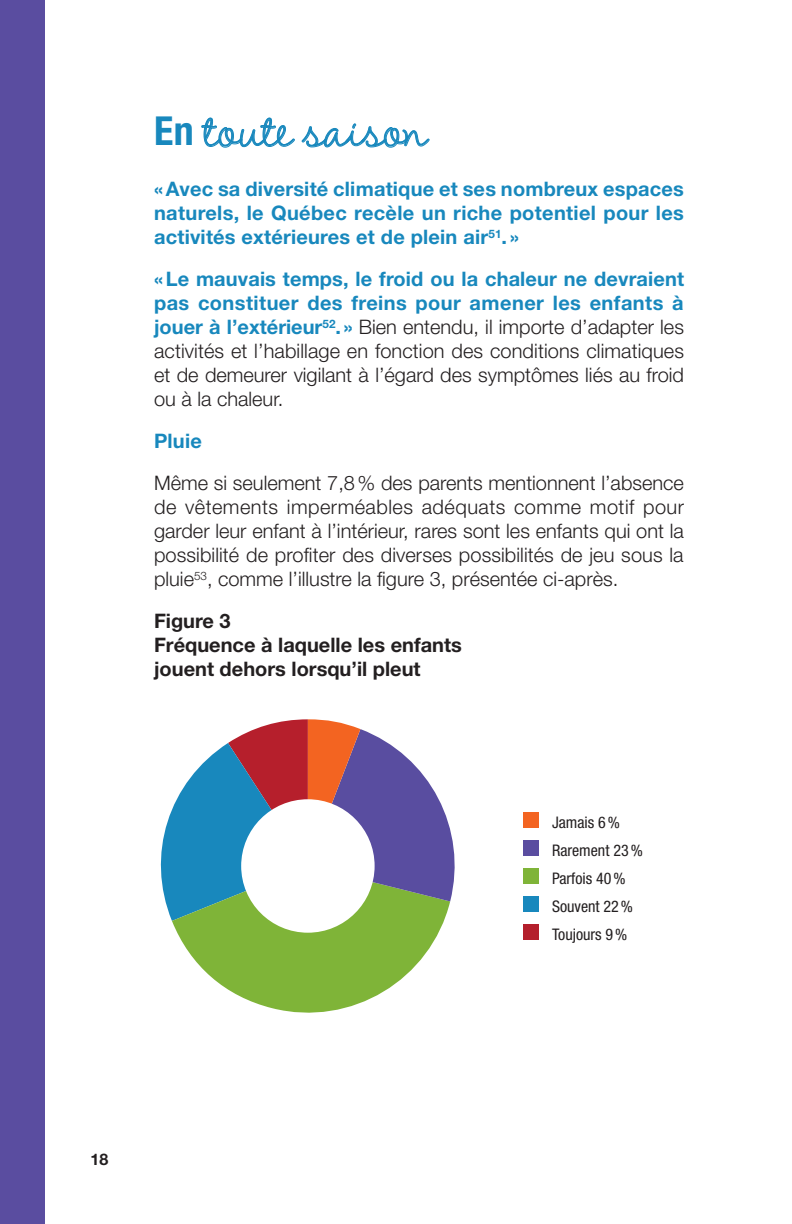
<style>
.page{position:relative;width:792px;height:1224px;background:#fff}
.page>*{position:absolute;margin:0;border:0;box-sizing:border-box;transform-origin:0 0}
.t1{font:50px "Amelie";letter-spacing:-.005em;color:#1888bd}
.t2{font:300 20px/24px "Helvetica Neue";color:#231f20;text-align:justify}
.t3{font:700 20px/24px "Helvetica Neue LT Std";letter-spacing:.01em;color:#1888bd;text-align:justify}
.t4{font:700 20px/24px "Helvetica Neue";color:#231f20}
.t5{font:condensed 16px/28px "Helvetica Neue LT Std";color:#231f20}
.t6{font:700 16px "Helvetica Neue";color:#231f20}
.s1{font-family:"Helvetica Neue";font-weight:700;font-stretch:condensed;font-size:40px}
.s2{font-weight:700;color:#1888bd}
</style>
<div class="page">
<div style="left:0;top:0;width:45px;height:1224px;background:#5a4da0"></div>
<svg style="left:172px;top:921px;width:272px;height:92px;fill:#7fb438"></svg>
<svg style="left:160px;top:719px;width:295px;height:202px"></svg>
<div style="left:241px;top:799px;width:134px;height:134px;background:#fff;border-radius:50%"></div>
<svg style="left:201px;top:117px;width:229px;height:31px"></svg>
<div style="left:523px;top:812px;width:16px;height:16px;background:#f36421"></div>
<div style="left:523px;top:868px;width:16px;height:15px;background:#7fb438"></div>
<div style="left:523px;top:840px;width:16px;height:16px;background:#5a4da0"></div>
<div style="left:523px;top:896px;width:16px;height:16px;background:#1888bd"></div>
<div style="left:523px;top:924px;width:16px;height:16px;background:#b41f2c"></div>
<h1 class="t1" style="left:154px;top:99px;width:275px"><span class="s1">En</span> toute saison</h1>
<p class="t3" style="left:154px;top:177px;width:531px">«Avec sa diversité climatique et ses nombreux espaces naturels, le Québec recèle un riche potentiel pour les activités extérieures et de plein air<sup>51</sup>. »</p>
<p class="t2" style="left:154px;top:267px;width:532px"><span class="s2">«Le mauvais temps, le froid ou la chaleur ne devraient pas constituer des freins pour amener les enfants à jouer à l’extérieur</span><sup>52</sup><span class="s2">. »</span> Bien entendu, il importe d’adapter les activités et l’habillage en fonction des conditions climatiques et de demeurer vigilant à l’égard des symptômes liés au froid ou à la chaleur.</p>
<p class="t3" style="left:154px;top:429px;width:49px">Pluie</p>
<p class="t2" style="left:154px;top:471px;width:532px">Même si seulement 7,8% des parents mentionnent l’absence de vêtements imperméables adéquats comme motif pour garder leur enfant à l’intérieur, rares sont les enfants qui ont la possibilité de profiter des diverses possibilités de jeu sous la pluie<sup>53</sup>, comme l’illustre la figure 3, présentée ci-après.</p>
<p class="t4" style="left:154px;top:609px;width:309px">Figure 3<br>Fréquence à laquelle les enfants jouent dehors lorsqu’il pleut</p>
<p class="t5" style="left:552px;top:808px;width:92px">Jamais 6%<br>Rarement 23%<br>Parfois 40%<br>Souvent 22%<br>Toujours 9%</p>
<p class="t6" style="left:91px;top:1149px;width:19px">18</p>
</div>
